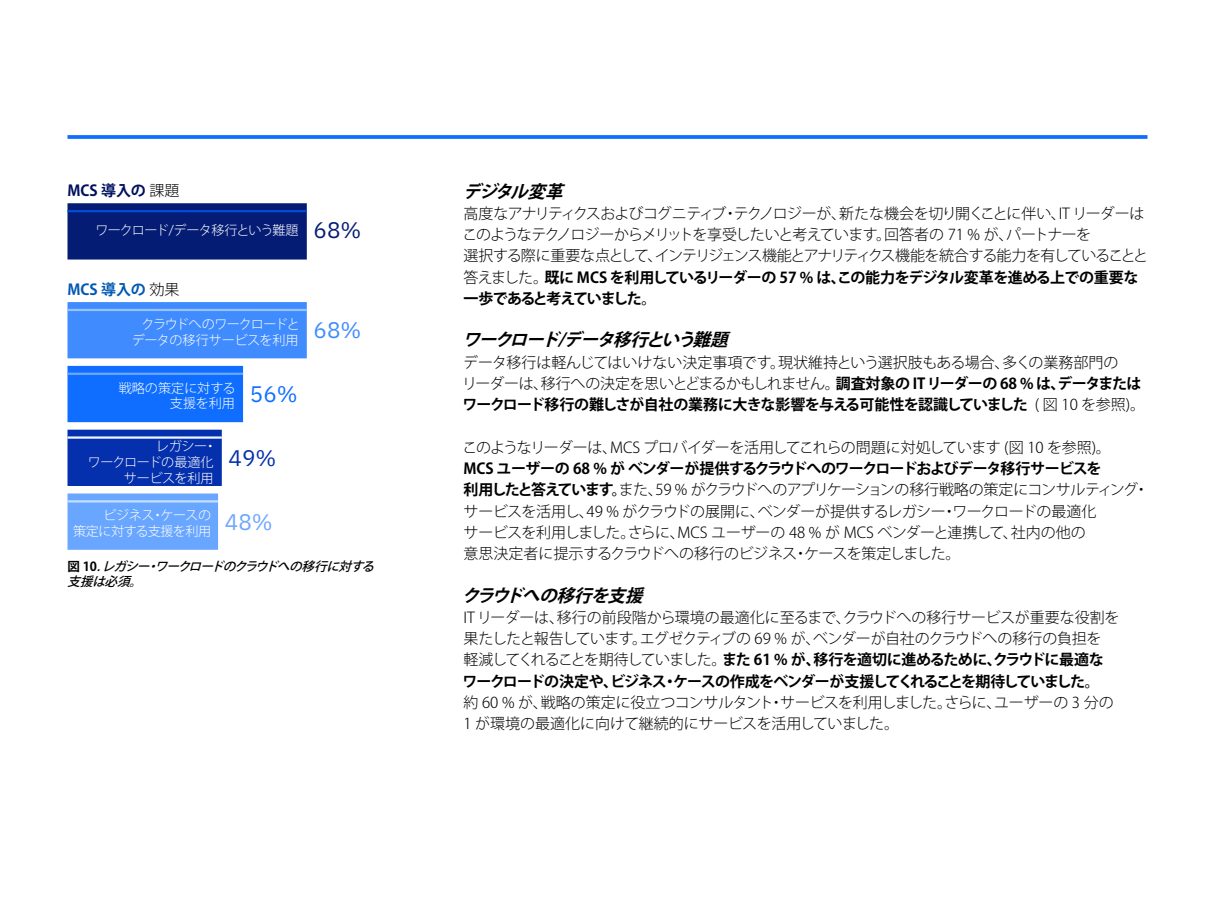
<style>
.page{position:relative;width:1215px;height:912px;background:#fff}
.page>*{position:absolute;margin:0;border:0;box-sizing:border-box;transform-origin:0 0}
.t1{font:22.5px "IBM Plex Sans";color:#051c75}
.t2{font:22.5px "IBM Plex Sans";color:#408cff}
.t3{font:22.5px "IBM Plex Sans";color:#0f6eff}
.t4{font:22.5px "IBM Plex Sans";color:#0530ad}
.t5{font:22.5px "IBM Plex Sans";color:#6ea6ff}
.IBM-SubHead14{font:italic 700 17.5px "Koz Go Pr 6 N";color:#000}
.IBM-Body12{font:300 15px/21.2px "Koz Go Pr 6 N";letter-spacing:-.03em;color:#000}
.IBM-Body12-2{font:300 15px/21.2px "Koz Go Pr 6 N";letter-spacing:-.06em;color:#000}
.Imagewhite{font:700 15px "Koz Go Pr 6 N";color:#000f5e}
.Imagewhite-2{font:700 15px "Koz Go Pr 6 N";color:#0059b3}
.Imagewhite-3{font:300 13.12px/15.8px "Koz Go Pr 6 N";letter-spacing:-.03em;color:#fff;text-align:right}
.Imagewhite-4{font:300 13.12px "Koz Go Pr 6 N";letter-spacing:-.07em;color:#fff}
.Imagewhite-5{font:300 13.12px/15.8px "Koz Go Pr 6 N";color:#fff;text-align:right}
.IBM-CaptionSemiBoldI{font:italic 500 12.5px/15px "Koz Go Pr 6 N";color:#000}
.s1{font-weight:300;color:#000}
.s2{font-weight:700;font-style:normal}
.s3{font-weight:700}
</style>
<div class="page">
<svg style="left:68px;top:135px;width:1080px;height:4px;background:#1d75ff"></svg>
<div style="left:68px;top:203px;width:239px;height:56px;background:#051c75"></div>
<hr style="left:68px;top:210px;width:239px;height:2px;background:#054ad9">
<div style="left:68px;top:302px;width:239px;height:56px;background:#408cff"></div>
<hr style="left:68px;top:309px;width:239px;height:2px;background:#96c2ff">
<div style="left:68px;top:366px;width:175px;height:56px;background:#0f6eff"></div>
<hr style="left:68px;top:372px;width:175px;height:3px;background:#6ea6ff">
<div style="left:68px;top:429px;width:154px;height:57px;background:#0530ad"></div>
<hr style="left:68px;top:436px;width:154px;height:2px;background:#edf5ff">
<div style="left:68px;top:493px;width:150px;height:56px;background:#69a6ff"></div>
<hr style="left:68px;top:500px;width:150px;height:2px;background:#c4deff">
<p class="Imagewhite" style="left:68px;top:182px;width:113px">MCS 導入の <span class="s1">課題</span></p>
<p class="Imagewhite-4" style="left:95px;top:223px;width:205px">ワークロード/データ移行という難題</p>
<h1 class="t1" style="left:314px;top:213px;width:49px">68%</h1>
<p class="Imagewhite-2" style="left:68px;top:281px;width:113px">MCS 導入の <span class="s1">効果</span></p>
<p class="Imagewhite-3" style="left:132px;top:316px;width:170px">クラウドへのワークロードとデータの移行サービスを利用</p>
<p class="Imagewhite-5" style="left:119px;top:380px;width:118px">戦略の策定に対する支援を利用</p>
<p class="Imagewhite-3" style="left:88px;top:439px;width:131px">レガシー・<br>ワークロードの最適化サービスを利用</p>
<p class="Imagewhite-3" style="left:73px;top:507px;width:140px">ビジネス・ケースの<br>策定に対する支援を利用</p>
<h1 class="t3" style="left:250px;top:377px;width:49px">56%</h1>
<h1 class="t4" style="left:229px;top:440px;width:49px">49%</h1>
<h1 class="t5" style="left:225px;top:504px;width:49px">48%</h1>
<h1 class="t2" style="left:314px;top:313px;width:49px">68%</h1>
<p class="IBM-CaptionSemiBoldI" style="left:68px;top:559px;width:314px"><span class="s2">図 1 0</span> .レガシー・ワークロードのクラウドへの移行に対する支援は必須。</p>
<p class="IBM-SubHead14" style="left:463px;top:181px;width:110px">デジタル変革</p>
<p class="IBM-Body12-2" style="left:462px;top:203px;width:687px">高度なアナリティクスおよびコグニティブ・テクノロジーが、新たな機会を切り開くことに伴い、IT リーダーはこのようなテクノロジーからメリットを享受したいと考えています。回答者の 71 % が、パートナーを<br>選択する際に重要な点として、インテリジェンス機能とアナリティクス機能を統合する能力を有していることと答えました。<span class="s3">既に MCS を利用しているリーダーの 57 % は、この能力をデジタル変革を進める上での重要な一歩であると考えていました。</span></p>
<p class="IBM-SubHead14" style="left:462px;top:330px;width:275px">ワークロード/データ移行という難題</p>
<p class="IBM-Body12" style="left:462px;top:352px;width:684px">データ移行は軽んじてはいけない決定事項です。現状維持という選択肢もある場合、多くの業務部門の<br>リーダーは、移行への決定を思いとどまるかもしれません。<span class="s3">調査対象の IT リーダーの 68 % は、データまたはワークロード移行の難しさが自社の業務に大きな影響を与える可能性を認識していました</span> ( 図 10 を参照)。</p>
<p class="IBM-Body12" style="left:462px;top:437px;width:688px">このようなリーダーは、MCS プロバイダーを活用してこれらの問題に対処しています (図 10 を参照)。<br><span class="s3">MCS ユーザーの 68 % が ベンダーが提供するクラウドへのワークロードおよびデータ移行サービスを<br>利用したと答えています。</span>また、59 % がクラウドへのアプリケーションの移行戦略の策定にコンサルティング・サービスを活用し、49 % がクラウドの展開に、ベンダーが提供するレガシー・ワークロードの最適化<br>サービスを利用しました。さらに、MCS ユーザーの 48 % が MCS ベンダーと連携して、社内の他の<br>意思決定者に提示するクラウドへの移行のビジネス・ケースを策定しました。</p>
<p class="IBM-SubHead14" style="left:462px;top:585px;width:191px">クラウドへの移行を支援</p>
<p class="IBM-Body12" style="left:463px;top:607px;width:658px">IT リーダーは、移行の前段階から環境の最適化に至るまで、クラウドへの移行サービスが重要な役割を果たしたと報告しています。エグゼクティブの 69 % が、ベンダーが自社のクラウドへの移行の負担を<br>軽減してくれることを期待していました。<span class="s3">また 61 % が、移行を適切に進めるために、クラウドに最適なワークロードの決定や、ビジネス・ケースの作成をベンダーが支援してくれることを期待していました。<br></span>約 60 % が、戦略の策定に役立つコンサルタント・サービスを利用しました。さらに、ユーザーの 3 分の1 が環境の最適化に向けて継続的にサービスを活用していました。</p>
</div>
